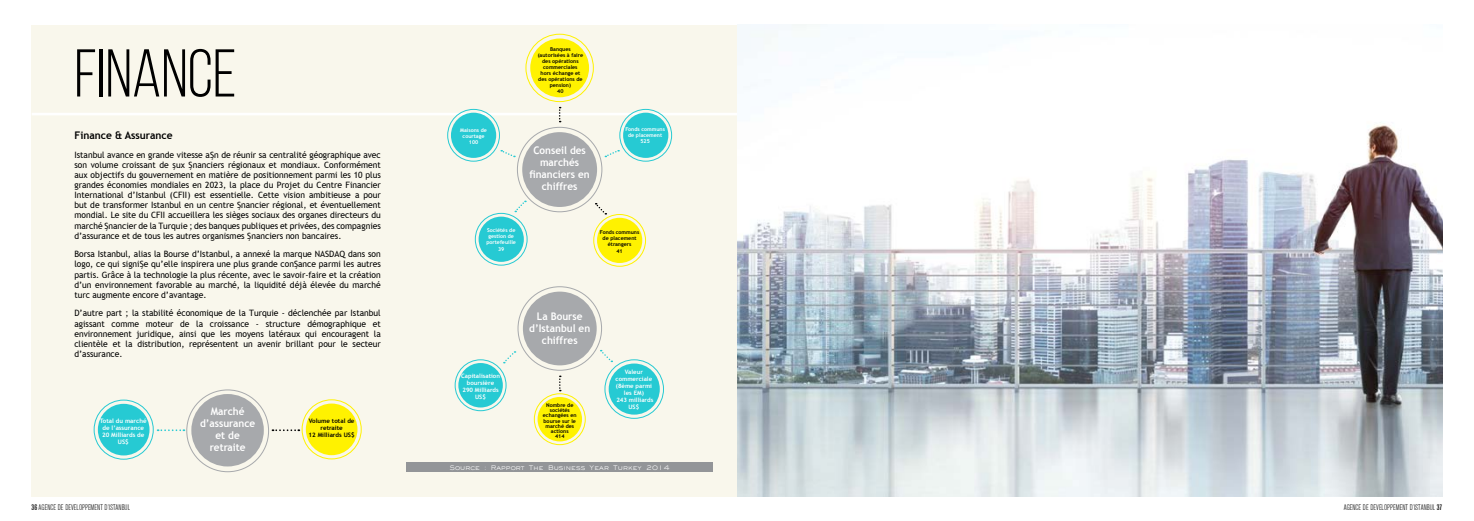
<style>
.page{position:relative;width:1474px;height:521px;background:#fff}
.page>*{position:absolute;margin:0;border:0;box-sizing:border-box;transform-origin:0 0}
.t1{font:67.38px "Bebas Neue";color:#000}
.t2{font:700 10.5px/12.1px "Trebuchet MS";color:#fff;text-align:center;scale:.95 1}
.t3{font:700 10.5px "Trebuchet MS";color:#000}
.t4{font:8.75px/10.1px "Trebuchet MS";color:#000;text-align:justify}
.t5{font:7.88px "Akzidenz Grotesk BE Light Cn Ti";color:#000}
.t6{font:7.17px "Eyechart";color:#fff}
.t7{font:700 6.12px/7px "Trebuchet MS";color:#fff;text-align:center}
.t8{font:700 6.12px/7.1px "Trebuchet MS";color:#000;text-align:center}
.t9{font:700 6.04px/6.9px "Trebuchet MS";color:#fff;text-align:center}
.t10{font:700 5.25px/5.2px "Trebuchet MS";color:#000;text-align:center}
.t11{font:5.25px/6px "Trebuchet MS Bold";color:#000;text-align:center}
.t12{font:700 5.25px/6px "Trebuchet MS";color:#fff;text-align:center}
.s1{font-family:"Akzidenz Grotesk BE Md Cn Ti"}
</style>
<div class="page">
<div style="left:32px;top:25px;width:1410px;height:471px;background:#f9f7ec"></div>
<hr style="left:32px;top:113px;width:1410px;height:2px;background:#fff">
<div style="left:534px;top:393px;width:51px;height:52px;border:1px solid #fff200;border-radius:50%"></div>
<div style="left:455px;top:360px;width:51px;height:51px;border:1px solid #26cad3;border-radius:50%"></div>
<div style="left:604px;top:360px;width:59px;height:58px;border:1px solid #26cad3;border-radius:50%"></div>
<svg style="left:559px;top:375px;width:2px;height:16px"></svg>
<svg style="left:600px;top:350px;width:12px;height:12px"></svg>
<div style="left:523px;top:292px;width:73px;height:73px;background:#a7a9ac;border-radius:50%"></div>
<svg style="left:504px;top:351px;width:11px;height:12px"></svg>
<div style="left:458px;top:363px;width:45px;height:44px;background:#26cad3;border-radius:50%"></div>
<div style="left:608px;top:363px;width:51px;height:52px;background:#26cad3;border-radius:50%"></div>
<div style="left:537px;top:397px;width:45px;height:44px;background:#fff200;border-radius:50%"></div>
<div style="left:593px;top:214px;width:52px;height:52px;border:1px solid #fff200;border-radius:50%"></div>
<div style="left:526px;top:34px;width:67px;height:68px;border:1px solid #fff200;border-radius:50%"></div>
<div style="left:475px;top:213px;width:52px;height:52px;border:1px solid #26cad3;border-radius:50%"></div>
<div style="left:447px;top:109px;width:52px;height:52px;border:1px solid #26cad3;border-radius:50%"></div>
<div style="left:619px;top:109px;width:53px;height:52px;border:1px solid #26cad3;border-radius:50%"></div>
<div style="left:597px;top:218px;width:45px;height:45px;background:#fff200;border-radius:50%"></div>
<div style="left:522px;top:132px;width:75px;height:75px;background:#a7a9ac;border-radius:50%"></div>
<div style="left:478px;top:217px;width:46px;height:45px;background:#26cad3;border-radius:50%"></div>
<div style="left:451px;top:113px;width:45px;height:45px;background:#26cad3;border-radius:50%"></div>
<div style="left:623px;top:113px;width:45px;height:45px;background:#26cad3;border-radius:50%"></div>
<div style="left:530px;top:39px;width:59px;height:58px;background:#fff200;border-radius:50%"></div>
<svg style="left:559px;top:107px;width:1px;height:15px"></svg>
<svg style="left:595px;top:203px;width:11px;height:12px"></svg>
<svg style="left:515px;top:200px;width:11px;height:12px"></svg>
<svg style="left:500px;top:150px;width:15px;height:7px"></svg>
<svg style="left:605px;top:150px;width:14px;height:7px"></svg>
<div style="left:406px;top:462px;width:306px;height:10px;background:#939598"></div>
<div style="left:306px;top:403px;width:51px;height:52px;background:#fff200;border-radius:50%"></div>
<div style="left:302px;top:400px;width:59px;height:59px;border:1px solid #fff200;border-radius:50%"></div>
<div style="left:94px;top:400px;width:59px;height:59px;border:1px solid #26cad3;border-radius:50%"></div>
<div style="left:191px;top:394px;width:73px;height:72px;background:#a7a9ac;border-radius:50%"></div>
<div style="left:186px;top:389px;width:83px;height:83px;border:1px solid #a7a9ac;border-radius:50%"></div>
<div style="left:98px;top:404px;width:51px;height:51px;background:#26cad3;border-radius:50%"></div>
<svg style="left:158px;top:429px;width:26px;height:2px"></svg>
<svg style="left:272px;top:429px;width:27px;height:2px"></svg>
<img style="left:737px;top:25px;width:705px;height:471px">
<h1 class="t1" style="left:74px;top:37px;width:164px">FINANCE</h1>
<p class="t3" style="left:74px;top:129px;width:100px">Finance &amp; Assurance</p>
<p class="t4" style="left:74px;top:150px;width:308px">Istanbul avance en grande vitesse afin de réunir sa centralité géographique avec son volume croissant de flux financiers régionaux et mondiaux. Conformément aux objectifs du gouvernement en matière de positionnement parmi les 10 plus grandes économies mondiales en 2023, la place du Projet du Centre Financier International d’Istanbul (CFII) est essentielle. Cette vision ambitieuse a pour but de transformer Istanbul en un centre financier régional, et éventuellement mondial. Le site du CFII accueillera les sièges sociaux des organes directeurs du marché financier de la Turquie ; des banques publiques et privées, des compagnies d’assurance et de tous les autres organismes financiers non bancaires.</p>
<p class="t4" style="left:74px;top:249px;width:308px">Borsa Istanbul, alias la Bourse d’Istanbul, a annexé la marque NASDAQ dans son logo, ce qui signifie qu’elle inspirera une plus grande confiance parmi les autres partis. Grâce à la technologie la plus récente, avec le savoir-faire et la création d’un environnement favorable au marché, la liquidité déjà élevée du marché turc augmente encore d’avantage.</p>
<p class="t4" style="left:74px;top:308px;width:308px">D’autre part ; la stabilité économique de la Turquie - déclenchée par Istanbul agissant comme moteur de la croissance - structure démographique et environnement juridique, ainsi que les moyens latéraux qui encouragent la clientèle et la distribution, représentent un avenir brillant pour le secteur d’assurance.</p>
<p class="t2" style="left:200px;top:405px;width:60px">Marché d’assurance et de retraite</p>
<p class="t7" style="left:100px;top:417px;width:48px">Total du marché de l’assurance<br>20 Milliards de<br>US$</p>
<p class="t8" style="left:308px;top:417px;width:48px">Volume total de retraite<br>12 Milliards US$</p>
<p class="t12" style="left:460px;top:127px;width:28px">Maisons de courtage<br>100</p>
<p class="t11" style="left:537px;top:46px;width:47px">Banques (autorisées à faire des opérations commerciales hors échange et des opérations de pension)<br>40</p>
<p class="t2" style="left:529px;top:144px;width:65px">Conseil des marchés financiers en chiffres</p>
<p class="t12" style="left:625px;top:126px;width:41px">Fonds communs de placement<br>525</p>
<p class="t12" style="left:486px;top:227px;width:31px">Sociétés de gestion de portefeuille<br>39</p>
<p class="t10" style="left:600px;top:229px;width:41px;line-height:6px">Fonds communs de placement étrangers<br>41</p>
<p class="t2" style="left:529px;top:310px;width:66px">La Bourse d’Istanbul en chiffres</p>
<p class="t9" style="left:461px;top:373px;width:40px">Capitalisation boursière<br>290 Milliards<br>US$</p>
<p class="t9" style="left:615px;top:369px;width:39px">Valeur commerciale (8ème parmi les EM)<br>243 milliards<br>US$</p>
<p class="t10" style="left:543px;top:402px;width:35px">Nombre de sociétés echangées en bourse sur le marché des actions<br>414</p>
<p class="t6" style="left:450px;top:463px;width:221px">Source : Rapport The Business Year Turkey 2014</p>
<p class="t5" style="left:32px;top:503px;width:100px"><span class="s1">36</span> AGENCE DE DEVELOPPEMENT D’ISTANBUL</p>
<p class="t5" style="left:1343px;top:503px;width:100px">AGENCE DE DEVELOPPEMENT D’ISTANBUL <span class="s1">37</span></p>
</div>
